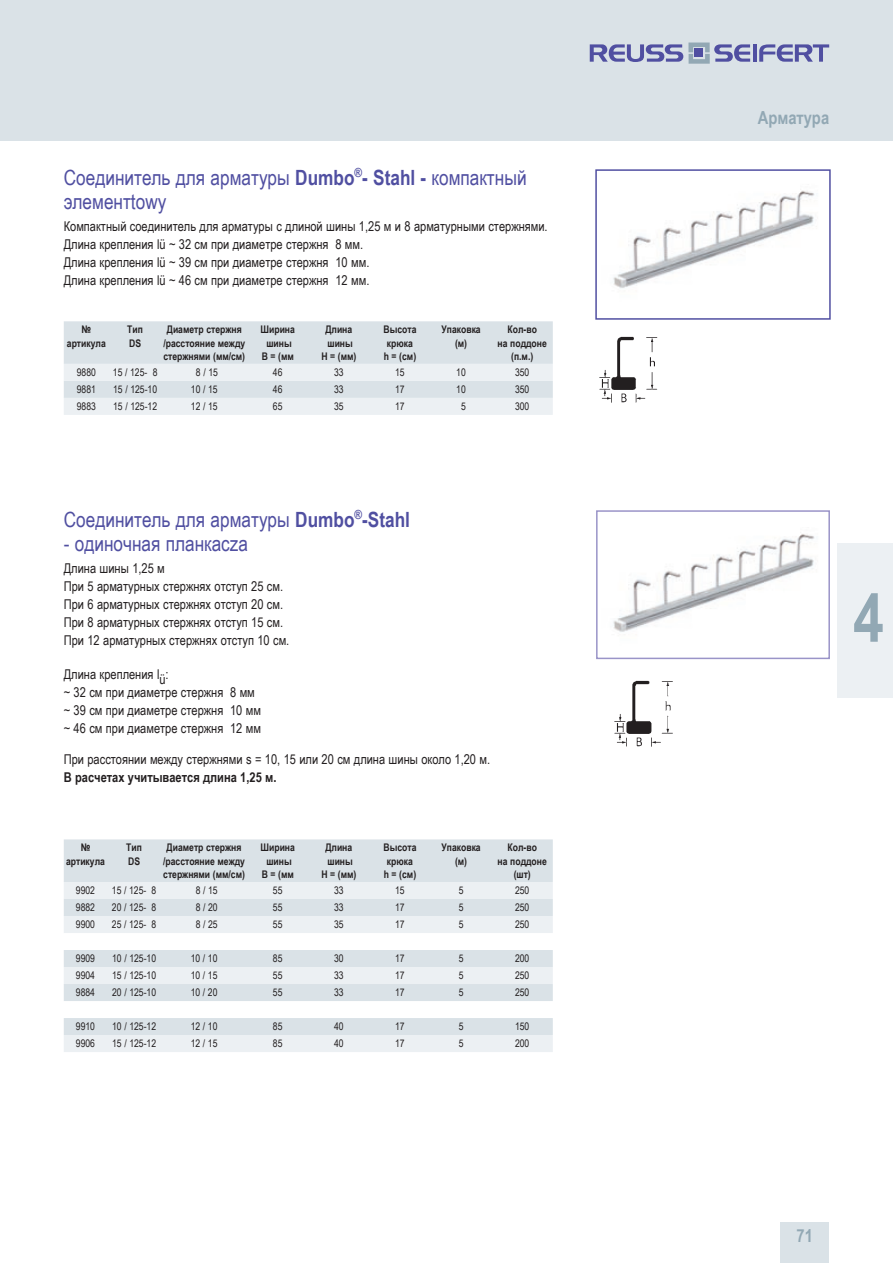
<style>
.page{position:relative;width:893px;height:1263px;background:#fff}
.page>*{position:absolute;margin:0;border:0;box-sizing:border-box;transform-origin:0 0}
.t1{font:700 67.5px "Arial Narrow";color:#92a8b4}
.t2{font:21px/24px "Arial Narrow";color:#504fa1}
.t3{font:700 18px "Arial Narrow";color:#92a8b4}
.t4{font:13.5px/18px "Arial Narrow";color:#231f20}
.t5{font:700 13.5px "Arial Narrow";color:#231f20}
.t6{font:10.5px "Arial Narrow";color:#231f20}
.t7{font:700 10.5px/13.5px "Arial Narrow";color:#231f20;text-align:center}
.s1{font-weight:700}
</style>
<div class="page">
<div style="left:838px;top:543px;width:55px;height:154px;background:#ecf0f3"></div>
<div style="left:0;top:0;width:893px;height:140px;background:#dae2e7"></div>
<div style="left:780px;top:1222px;width:49px;height:41px;background:#dae2e7"></div>
<svg style="left:753px;top:44px;width:3px;height:18px"></svg>
<svg style="left:759px;top:44px;width:70px;height:18px"></svg>
<svg style="left:590px;top:43px;width:160px;height:21px"></svg>
<div style="left:695px;top:49px;width:8px;height:8px;background:#504fa1"></div>
<svg style="left:64px;top:321px;width:489px;height:94px;background:#e0e7eb"></svg>
<img style="left:613px;top:190px;width:202px;height:98px">
<div style="left:595px;top:169px;width:236px;height:151px;border:2px solid #504fa1"></div>
<img style="left:599px;top:336px;width:59px;height:67px">
<div style="left:64px;top:839px;width:489px;height:43px;background:#dae2e7"></div>
<svg style="left:64px;top:882px;width:489px;height:170px"></svg>
<img style="left:613px;top:534px;width:202px;height:98px">
<div style="left:596px;top:510px;width:234px;height:149px;border:2px solid #9a94c8"></div>
<img style="left:615px;top:680px;width:58px;height:67px">
<h2 class="t2" style="left:64px;top:165px;width:464px">Соединитель для арматуры <span class="s1">Dumbo</span><sup>®</sup><span class="s1">- Stahl -</span> компактный элементtowy</h2>
<p class="t4" style="left:64px;top:217px;width:485px">Компактный соединитель для арматуры с длиной шины 1,25 м и 8 арматурными стержнями.<br>Длина крепления lü ~ 32 см при диаметре стержня 8 мм.<br>Длина крепления lü ~ 39 см при диаметре стержня 10 мм.<br>Длина крепления lü ~ 46 см при диаметре стержня 12 мм.</p>
<p class="t7" style="left:67px;top:322px;width:40px">№ артикула</p>
<p class="t7" style="left:127px;top:322px;width:17px;text-align:left">Тип<br>DS</p>
<p class="t7" style="left:163px;top:322px;width:83px">Диаметр стержня /расстояние между стержнями (мм/см)</p>
<p class="t7" style="left:260px;top:322px;width:36px">Ширина шины<br>B = (мм</p>
<p class="t7" style="left:321px;top:322px;width:36px">Длина шины<br>H = (мм)</p>
<p class="t7" style="left:383px;top:322px;width:34px">Высота крюка h = (см)</p>
<p class="t7" style="left:441px;top:322px;width:41px">Упаковка (м)</p>
<p class="t7" style="left:498px;top:322px;width:51px">Кол-во<br>на поддоне (п.м.)</p>
<p class="t6" style="left:77px;top:365px;width:21px">9880</p>
<p class="t6" style="left:113px;top:365px;width:46px">15 / 125- 8</p>
<p class="t6" style="left:196px;top:365px;width:24px">8 / 15</p>
<p class="t6" style="left:273px;top:365px;width:11px">46</p>
<p class="t6" style="left:334px;top:365px;width:11px">33</p>
<p class="t6" style="left:395px;top:365px;width:11px">15</p>
<p class="t6" style="left:456px;top:365px;width:11px">10</p>
<p class="t6" style="left:515px;top:365px;width:16px">350</p>
<p class="t6" style="left:77px;top:382px;width:21px">9881</p>
<p class="t6" style="left:113px;top:382px;width:46px">15 / 125-10</p>
<p class="t6" style="left:191px;top:382px;width:28px">10 / 15</p>
<p class="t6" style="left:273px;top:382px;width:11px">46</p>
<p class="t6" style="left:334px;top:382px;width:11px">33</p>
<p class="t6" style="left:395px;top:382px;width:11px">17</p>
<p class="t6" style="left:456px;top:382px;width:11px">10</p>
<p class="t6" style="left:515px;top:382px;width:16px">350</p>
<p class="t6" style="left:77px;top:399px;width:21px">9883</p>
<p class="t6" style="left:113px;top:399px;width:46px">15 / 125-12</p>
<p class="t6" style="left:191px;top:399px;width:28px">12 / 15</p>
<p class="t6" style="left:273px;top:399px;width:11px">65</p>
<p class="t6" style="left:334px;top:399px;width:11px">35</p>
<p class="t6" style="left:395px;top:399px;width:11px">17</p>
<p class="t6" style="left:461px;top:399px;width:6px">5</p>
<p class="t6" style="left:515px;top:399px;width:16px">300</p>
<h2 class="t2" style="left:64px;top:507px;width:348px">Соединитель для арматуры <span class="s1">Dumbo</span><sup>®</sup><span class="s1">-Stahl</span></h2>
<h2 class="t2" style="left:64px;top:531px;width:186px">- одиночная планкаcza</h2>
<p class="t4" style="left:64px;top:559px;width:227px">Длина шины 1,25 м<br>При 5 арматурных стержнях отступ 25 см.<br>При 6 арматурных стержнях отступ 20 см.<br>При 8 арматурных стержнях отступ 15 см.<br>При 12 арматурных стержнях отступ 10 см.</p>
<p class="t4" style="left:64px;top:665px;width:199px">Длина крепления lü:<br>~ 32 см при диаметре стержня 8 мм ~ 39 см при диаметре стержня 10 мм ~ 46 см при диаметре стержня 12 мм</p>
<p class="t4" style="left:64px;top:750px;width:428px">При расстоянии между стержнями s = 10, 15 или 20 см длина шины около 1,20 м.</p>
<p class="t5" style="left:64px;top:767px;width:214px">В расчетах учитывается длина 1,25 м.</p>
<p class="t7" style="left:66px;top:840px;width:40px">№ артикула</p>
<p class="t7" style="left:126px;top:840px;width:17px;text-align:left">Тип<br>DS</p>
<p class="t7" style="left:163px;top:840px;width:83px">Диаметр стержня /расстояние между стержнями (мм/см)</p>
<p class="t7" style="left:260px;top:840px;width:36px">Ширина шины<br>B = (мм</p>
<p class="t7" style="left:321px;top:840px;width:36px">Длина шины<br>H = (мм)</p>
<p class="t7" style="left:383px;top:840px;width:34px">Высота крюка h = (см)</p>
<p class="t7" style="left:441px;top:840px;width:41px">Упаковка (м)</p>
<p class="t7" style="left:498px;top:840px;width:51px">Кол-во<br>на поддоне (шт)</p>
<p class="t6" style="left:76px;top:883px;width:21px">9902</p>
<p class="t6" style="left:112px;top:883px;width:46px">15 / 125- 8</p>
<p class="t6" style="left:196px;top:883px;width:24px">8 / 15</p>
<p class="t6" style="left:273px;top:883px;width:11px">55</p>
<p class="t6" style="left:334px;top:883px;width:11px">33</p>
<p class="t6" style="left:395px;top:883px;width:11px">15</p>
<p class="t6" style="left:459px;top:883px;width:6px">5</p>
<p class="t6" style="left:515px;top:883px;width:16px">250</p>
<p class="t6" style="left:76px;top:900px;width:21px">9882</p>
<p class="t6" style="left:112px;top:900px;width:46px">20 / 125- 8</p>
<p class="t6" style="left:196px;top:900px;width:24px">8 / 20</p>
<p class="t6" style="left:273px;top:900px;width:11px">55</p>
<p class="t6" style="left:334px;top:900px;width:11px">33</p>
<p class="t6" style="left:395px;top:900px;width:11px">17</p>
<p class="t6" style="left:459px;top:900px;width:6px">5</p>
<p class="t6" style="left:515px;top:900px;width:16px">250</p>
<p class="t6" style="left:76px;top:917px;width:21px">9900</p>
<p class="t6" style="left:112px;top:917px;width:46px">25 / 125- 8</p>
<p class="t6" style="left:196px;top:917px;width:24px">8 / 25</p>
<p class="t6" style="left:273px;top:917px;width:11px">55</p>
<p class="t6" style="left:334px;top:917px;width:11px">35</p>
<p class="t6" style="left:395px;top:917px;width:11px">17</p>
<p class="t6" style="left:459px;top:917px;width:6px">5</p>
<p class="t6" style="left:515px;top:917px;width:16px">250</p>
<p class="t6" style="left:76px;top:951px;width:21px">9909</p>
<p class="t6" style="left:112px;top:951px;width:46px">10 / 125-10</p>
<p class="t6" style="left:191px;top:951px;width:28px">10 / 10</p>
<p class="t6" style="left:273px;top:951px;width:11px">85</p>
<p class="t6" style="left:334px;top:951px;width:11px">30</p>
<p class="t6" style="left:395px;top:951px;width:11px">17</p>
<p class="t6" style="left:459px;top:951px;width:6px">5</p>
<p class="t6" style="left:515px;top:951px;width:16px">200</p>
<p class="t6" style="left:76px;top:968px;width:21px">9904</p>
<p class="t6" style="left:112px;top:968px;width:46px">15 / 125-10</p>
<p class="t6" style="left:191px;top:968px;width:28px">10 / 15</p>
<p class="t6" style="left:273px;top:968px;width:11px">55</p>
<p class="t6" style="left:334px;top:968px;width:11px">33</p>
<p class="t6" style="left:395px;top:968px;width:11px">17</p>
<p class="t6" style="left:459px;top:968px;width:6px">5</p>
<p class="t6" style="left:515px;top:968px;width:16px">250</p>
<p class="t6" style="left:76px;top:985px;width:21px">9884</p>
<p class="t6" style="left:112px;top:985px;width:46px">20 / 125-10</p>
<p class="t6" style="left:191px;top:985px;width:28px">10 / 20</p>
<p class="t6" style="left:273px;top:985px;width:11px">55</p>
<p class="t6" style="left:334px;top:985px;width:11px">33</p>
<p class="t6" style="left:395px;top:985px;width:11px">17</p>
<p class="t6" style="left:459px;top:985px;width:6px">5</p>
<p class="t6" style="left:515px;top:985px;width:16px">250</p>
<p class="t6" style="left:76px;top:1019px;width:21px">9910</p>
<p class="t6" style="left:112px;top:1019px;width:46px">10 / 125-12</p>
<p class="t6" style="left:191px;top:1019px;width:28px">12 / 10</p>
<p class="t6" style="left:273px;top:1019px;width:11px">85</p>
<p class="t6" style="left:334px;top:1019px;width:11px">40</p>
<p class="t6" style="left:395px;top:1019px;width:11px">17</p>
<p class="t6" style="left:459px;top:1019px;width:6px">5</p>
<p class="t6" style="left:515px;top:1019px;width:16px">150</p>
<p class="t6" style="left:76px;top:1036px;width:21px">9906</p>
<p class="t6" style="left:112px;top:1036px;width:46px">15 / 125-12</p>
<p class="t6" style="left:191px;top:1036px;width:28px">12 / 15</p>
<p class="t6" style="left:273px;top:1036px;width:11px">85</p>
<p class="t6" style="left:334px;top:1036px;width:11px">40</p>
<p class="t6" style="left:395px;top:1036px;width:11px">17</p>
<p class="t6" style="left:459px;top:1036px;width:6px">5</p>
<p class="t6" style="left:515px;top:1036px;width:16px">200</p>
<h3 class="t3" style="left:758px;top:104px;width:73px">Арматура</h3>
<h1 class="t1" style="left:853px;top:567px;width:32px">4</h1>
<h3 class="t3" style="left:796px;top:1222px;width:18px">71</h3>
</div>
